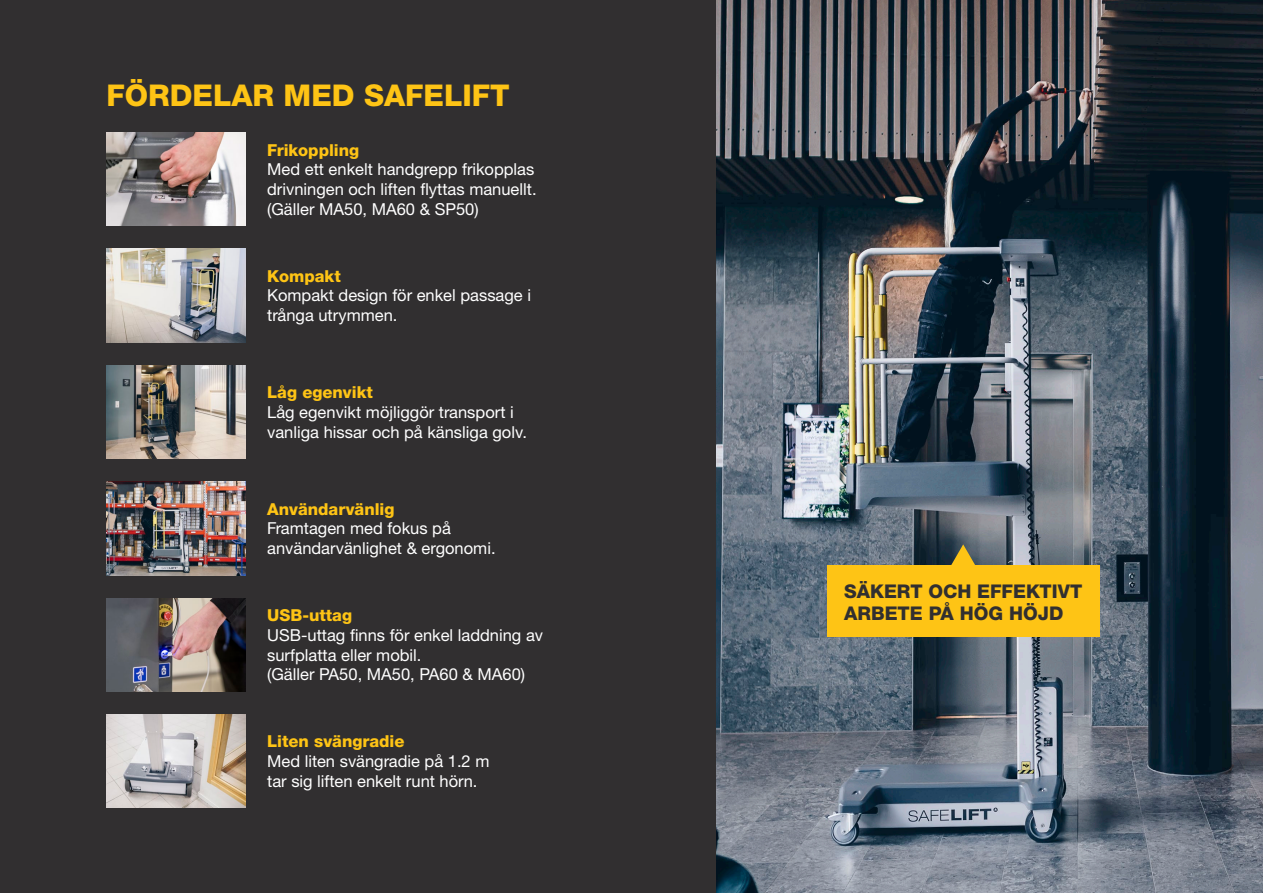
<style>
.page{position:relative;width:1263px;height:893px;background:#312f30}
.page>*{position:absolute;margin:0;border:0;box-sizing:border-box;transform-origin:0 0}
.Rubrik_h1{font:800 30px "Helvetica Neue LTW1 G";color:#fec415}
.t1{font:800 18.9px/22.6px "Helvetica Neue LTW1 G";color:#312f30}
.Rubrik_h2{font:16.5px/19.8px "Helvetica Neue LTW1 G";color:#fff}
.Rubrik_h2-2{font:800 16.5px "Helvetica Neue LTW1 G";color:#fec415}
</style>
<div class="page">
<img style="left:716px;top:0;width:547px;height:893px">
<svg style="left:939px;top:544px;width:48px;height:21px"></svg>
<div style="left:827px;top:565px;width:272px;height:72px;background:#fec415"></div>
<img style="left:106px;top:133px;width:140px;height:93px">
<img style="left:106px;top:598px;width:140px;height:93px">
<img style="left:106px;top:714px;width:140px;height:94px">
<img style="left:106px;top:249px;width:140px;height:93px">
<img style="left:106px;top:366px;width:140px;height:93px">
<img style="left:106px;top:482px;width:140px;height:93px">
<p class="Rubrik_h1" style="left:106px;top:78px;width:405px">FÖRDELAR MED SAFELIFT</p>
<p class="Rubrik_h2-2" style="left:267px;top:140px;width:94px">Frikoppling</p>
<p class="Rubrik_h2" style="left:267px;top:159px;width:271px">Med ett enkelt handgrepp frikopplas drivningen och liften flyttas manuellt. (Gäller MA50, MA60 &amp; SP50)</p>
<p class="Rubrik_h2-2" style="left:267px;top:266px;width:75px">Kompakt</p>
<p class="Rubrik_h2" style="left:267px;top:285px;width:265px">Kompakt design för enkel passage i trånga utrymmen.</p>
<p class="Rubrik_h2-2" style="left:267px;top:382px;width:107px">Låg egenvikt</p>
<p class="Rubrik_h2" style="left:267px;top:402px;width:261px">Låg egenvikt möjliggör transport i vanliga hissar och på känsliga golv.</p>
<p class="Rubrik_h2-2" style="left:267px;top:499px;width:129px">Användarvänlig</p>
<p class="Rubrik_h2" style="left:267px;top:518px;width:230px">Framtagen med fokus på användarvänlighet &amp; ergonomi.</p>
<p class="Rubrik_h2-2" style="left:267px;top:605px;width:86px">USB-uttag</p>
<p class="Rubrik_h2" style="left:267px;top:625px;width:277px">USB-uttag finns för enkel laddning av surfplatta eller mobil.</p>
<p class="Rubrik_h2" style="left:267px;top:664px;width:260px">(Gäller PA50, MA50, PA60 &amp; MA60)</p>
<p class="Rubrik_h2-2" style="left:267px;top:732px;width:139px">Liten svängradie</p>
<p class="Rubrik_h2" style="left:267px;top:751px;width:224px">Med liten svängradie på 1.2 m tar sig liften enkelt runt hörn.</p>
<p class="t1" style="left:844px;top:579px;width:240px">SÄKERT OCH EFFEKTIVT<br>ARBETE PÅ HÖG HÖJD</p>
</div>
